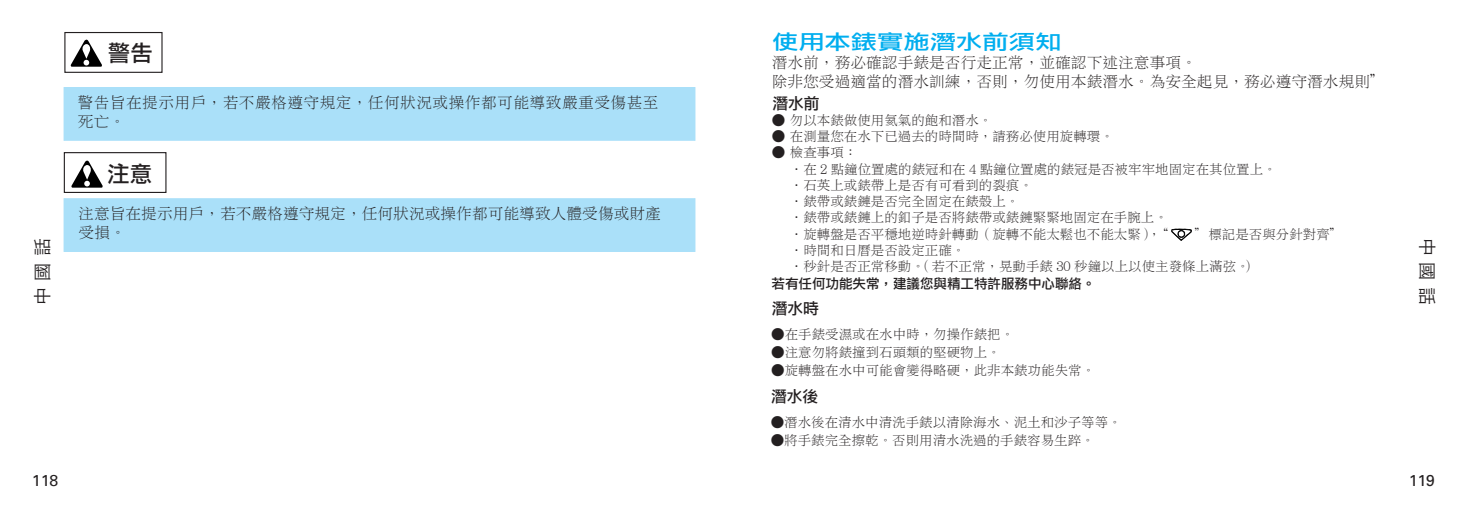
<style>
.page{position:relative;width:1467px;height:511px;background:#fff}
.page>*{position:absolute;margin:0;border:0;box-sizing:border-box;transform-origin:0 0}
.t1{font:22.5px "Li Hei Pro";color:#231f20}
.t2{font:20.25px "Li Hei Pro";color:#00aeef;scale:1.3 1}
.t3{font:18px "Hira Kaku Pro W3";color:#231f20}
.t4{font:15.75px/18.9px "Li Song Pro";color:#231f20}
.t5{font:15.75px/18.9px "Li Song Pro";letter-spacing:.025em;color:#231f20}
.t6{font:15.75px "Li Hei Pro";color:#231f20}
.t7{font:15.75px "Univers";color:#231f20}
.t8{font:13.5px/16.2px "Li Song Pro";color:#231f20}
.t9{font:13.5px "Li Gothic Med";color:#231f20}
</style>
<div class="page">
<div style="left:64px;top:32px;width:99px;height:41px;border:1px solid #231f20"></div>
<svg style="left:70px;top:39px;width:32px;height:28px"></svg>
<div style="left:64px;top:152px;width:102px;height:41px;border:1px solid #231f20"></div>
<svg style="left:71px;top:160px;width:32px;height:27px"></svg>
<div style="left:64px;top:87px;width:631px;height:53px;background:#aae0f9"></div>
<div style="left:64px;top:198px;width:631px;height:53px;background:#aae0f9"></div>
<div style="left:64px;top:198px;width:631px;height:53px;border:1px solid #aae0f9"></div>
<svg style="left:1171px;top:228px;width:21px;height:13px"></svg>
<h3 class="t3" style="left:26px;top:304px;width:67px;rotate:-90deg">中 國 話</h3>
<h1 class="t1" style="left:108px;top:42px;width:46px">警告</h1>
<p class="t5" style="left:78px;top:93px;width:583px">警告旨在提示用戶，若不嚴格遵守規定，任何狀況或操作都可能導致嚴重受傷甚至死亡。</p>
<h1 class="t1" style="left:107px;top:162px;width:46px">注意</h1>
<p class="t4" style="left:78px;top:204px;width:584px">注意旨在提示用戶，若不嚴格遵守規定，任何狀況或操作都可能導致人體受傷或財產受損。</p>
<p class="t7" style="left:32px;top:471px;width:28px">118</p>
<h2 class="t2" style="left:772px;top:32px;width:224px">使用本錶實施潛水前須知</h2>
<p class="t4" style="left:772px;top:53px;width:616px">潛水前，務必確認手錶是否行走正常，並確認下述注意事項。<br>除非您受過適當的潛水訓練，否則，勿使用本錶潛水。為安全起見，務必遵守潛水規則”</p>
<p class="t8" style="left:772px;top:112px;width:222px">● 勿以本錶做使用氦氣的飽和潛水。</p>
<p class="t8" style="left:772px;top:128px;width:343px">● 在測量您在水下已過去的時間時，請務必使用旋轉環。</p>
<p class="t8" style="left:790px;top:144px;width:555px;text-indent:-18px">● 檢查事項：<br>‧在 2 點鐘位置處的錶冠和在 4 點鐘位置處的錶冠是否被牢牢地固定在其位置上。<br>‧石英上或錶帶上是否有可看到的裂痕。<br>‧錶帶或錶鏈是否完全固定在錶殼上。<br>‧錶帶或錶鏈上的釦子是否將錶帶或錶鏈緊緊地固定在手腕上。<br>‧旋轉盤是否平穩地逆時針轉動（旋轉不能太鬆也不能太緊），“　　”標記是否與分針對齊” ‧時間和日曆是否設定正確。<br>‧秒針是否正常移動。（若不正常，晃動手錶 30 秒鐘以上以使主發條上滿弦。）</p>
<p class="t6" style="left:772px;top:95px;width:49px">潛水前</p>
<p class="t9" style="left:772px;top:276px;width:325px">若有任何功能失常，建議您與精工特許服務中心聯絡。</p>
<p class="t6" style="left:772px;top:300px;width:49px">潛水時</p>
<p class="t8" style="left:771px;top:326px;width:244px">●在手錶受濕或在水中時，勿操作錶把。</p>
<p class="t8" style="left:771px;top:344px;width:231px">●注意勿將錶撞到石頭類的堅硬物上。</p>
<p class="t8" style="left:771px;top:362px;width:325px">●旋轉盤在水中可能會變得略硬，此非本錶功能失常。</p>
<p class="t6" style="left:771px;top:387px;width:49px">潛水後</p>
<p class="t8" style="left:771px;top:413px;width:352px">●潛水後在清水中清洗手錶以清除海水、泥土和沙子等等。</p>
<p class="t8" style="left:771px;top:431px;width:325px">●將手錶完全擦乾。否則用清水洗過的手錶容易生踤。</p>
<h3 class="t3" style="left:1443px;top:238px;width:67px;rotate:90deg">中 國 話</h3>
<p class="t7" style="left:1409px;top:471px;width:28px">119</p>
</div>
